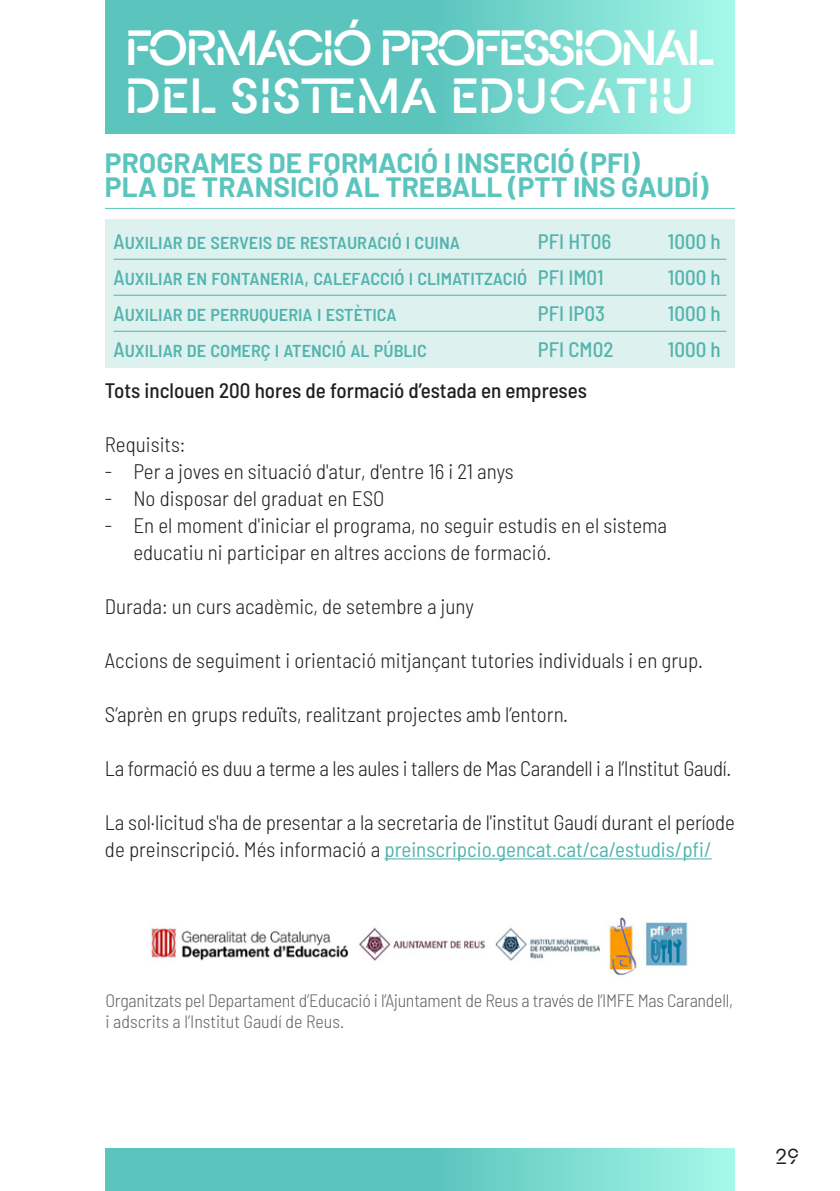
<style>
.page{position:relative;width:840px;height:1191px;background:#fff}
.page>*{position:absolute;margin:0;border:0;box-sizing:border-box;transform-origin:0 0}
.Titol_capsa{font:600 48px/48px "Macan Stencil";letter-spacing:-.065em;color:#fff}
.titol_cursos{font:700 28px/24px "Barlow";color:#5ac4bd}
.text_corrent{font:300 semi-condensed 21px/27px "Barlow";color:#231f20}
.FP_-_Títols{font:500 semi-condensed 21px "Barlow";color:#52b3ae}
.text_corrent-2{font:500 semi-condensed 21px "Barlow";color:#231f20}
.t1{font:21px "Macan Stencil";color:#231f20}
.text_peu{font:300 semi-condensed 18px/21.6px "Barlow";letter-spacing:-.015em;color:#636366}
.s1{font-weight:400;color:#52b3ae}
</style>
<div class="page">
<div style="left:105px;top:1148px;width:629px;height:43px;background:#5ac4bd"></div>
<hr style="left:105px;top:208px;width:629px;height:1px;background:#5ac4bd">
<hr style="left:384px;top:858px;width:327px;height:1px;background:#52b3ae">
<div style="left:105px;top:219px;width:629px;height:149px;background:#ddf1ef"></div>
<hr style="left:113px;top:259px;width:613px;height:1px;background:#52b3ae">
<hr style="left:113px;top:295px;width:613px;height:1px;background:#52b3ae">
<hr style="left:113px;top:331px;width:613px;height:1px;background:#52b3ae">
<div style="left:105px;top:0;width:629px;height:133px;background:#5ac4bd"></div>
<img style="left:151px;top:917px;width:537px;height:58px">
<div style="left:420px;top:1148px;width:314px;height:43px;background:linear-gradient(to right,#58c2bb,#a6f8ea)"></div>
<div style="left:420px;top:0;width:314px;height:133px;background:linear-gradient(to right,#58c2bb,#a6f8ea)"></div>
<p class="Titol_capsa" style="left:125px;top:22px;width:591px">FORMACIÓ PROFESSIONAL<br>DEL SISTEMA EDUCATIU</p>
<p class="titol_cursos" style="left:105px;top:149px;width:604px">PROGRAMES DE FORMACIÓ I INSERCIÓ (PFI)<br>PLA DE TRANSICIÓ AL TREBALL (PTT INS GAUDÍ)</p>
<p class="FP_-_Títols" style="left:113px;top:226px;width:348px">Auxiliar de serveis de restauració i cuina</p>
<p class="FP_-_Títols" style="left:537px;top:226px;width:75px">PFI HT06</p>
<p class="FP_-_Títols" style="left:667px;top:226px;width:54px">1000 h</p>
<p class="FP_-_Títols" style="left:113px;top:262px;width:491px">Auxiliar en fontaneria, calefacció i climatització PFI IM01</p>
<p class="FP_-_Títols" style="left:667px;top:262px;width:54px">1000 h</p>
<p class="FP_-_Títols" style="left:113px;top:298px;width:285px">Auxiliar de perruqueria i estètica</p>
<p class="FP_-_Títols" style="left:537px;top:298px;width:68px">PFI IP03</p>
<p class="FP_-_Títols" style="left:667px;top:298px;width:54px">1000 h</p>
<p class="FP_-_Títols" style="left:113px;top:334px;width:315px">Auxiliar de comerç i atenció al públic</p>
<p class="FP_-_Títols" style="left:537px;top:334px;width:77px">PFI CM02</p>
<p class="FP_-_Títols" style="left:667px;top:334px;width:54px">1000 h</p>
<p class="text_corrent-2" style="left:105px;top:375px;width:483px">Tots inclouen 200 hores de formació d’estada en empreses</p>
<p class="text_corrent" style="left:105px;top:429px;width:82px">Requisits:</p>
<p class="text_corrent" style="left:105px;top:456px;width:410px">- Per a joves en situació d'atur, d'entre 16 i 21 anys</p>
<p class="text_corrent" style="left:105px;top:483px;width:281px">- No disposar del graduat en ESO</p>
<p class="text_corrent" style="left:133px;top:510px;width:535px;text-indent:-28px">- En el moment d'iniciar el programa, no seguir estudis en el sistema educatiu ni participar en altres accions de formació.</p>
<p class="text_corrent" style="left:105px;top:591px;width:370px">Durada: un curs acadèmic, de setembre a juny</p>
<p class="text_corrent" style="left:105px;top:645px;width:599px">Accions de seguiment i orientació mitjançant tutories individuals i en grup.</p>
<p class="text_corrent" style="left:105px;top:699px;width:464px">S’aprèn en grups reduïts, realitzant projectes amb l’entorn.</p>
<p class="text_corrent" style="left:105px;top:753px;width:627px">La formació es duu a terme a les aules i tallers de Mas Carandell i a l’Institut Gaudí.</p>
<p class="text_corrent" style="left:105px;top:807px;width:631px">La sol·licitud s'ha de presentar a la secretaria de l'institut Gaudí durant el període de preinscripció. Més informació a <span class="s1">preinscripcio.gencat.cat/ca/estudis/pfi/</span></p>
<p class="text_peu" style="left:105px;top:988px;width:628px">Organitzats pel Departament d’Educació i l’Ajuntament de Reus a través de l’IMFE Mas Carandell, i adscrits a l’Institut Gaudí de Reus.</p>
<p class="t1" style="left:775px;top:1144px;width:25px">29</p>
</div>
